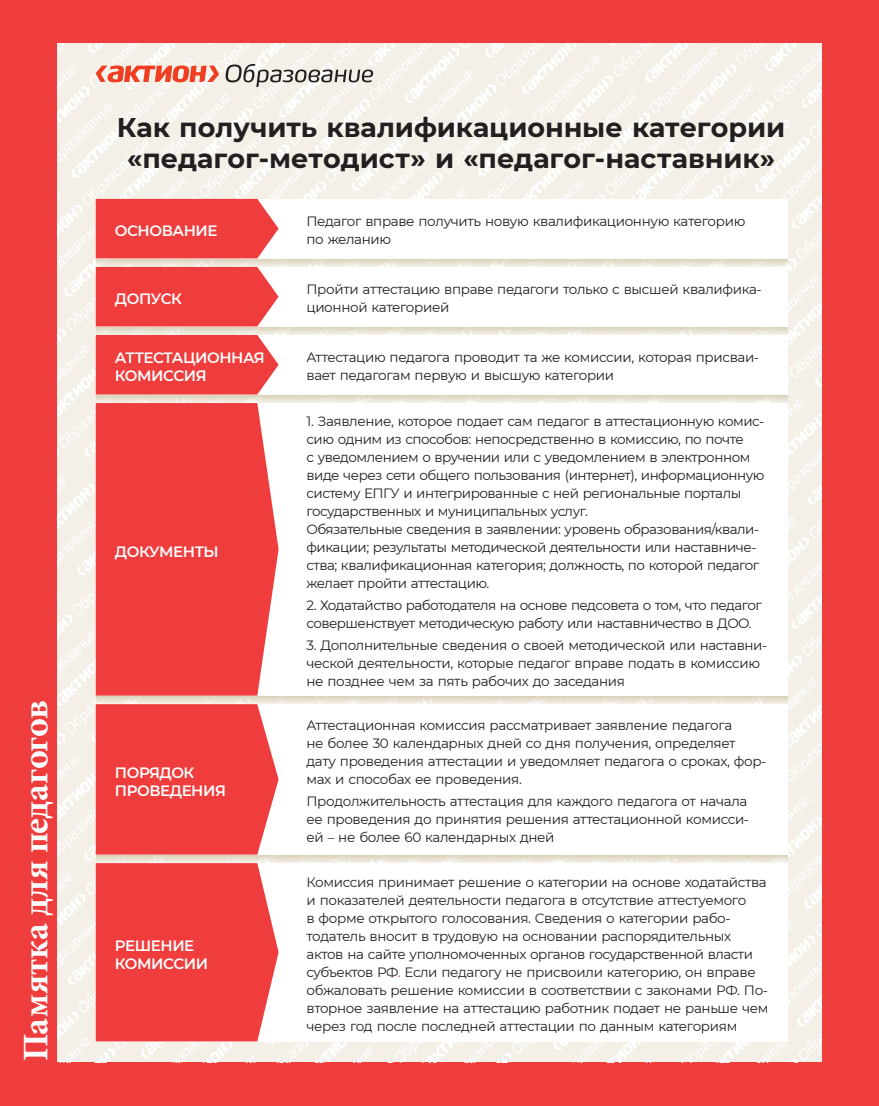
<style>
.page{position:relative;width:879px;height:1106px;background:#fff}
.page>*{position:absolute;margin:0;border:0;box-sizing:border-box;transform-origin:0 0}
.t1{font:700 36px "Minion Pro";letter-spacing:-.01em;color:#fff}
.t2{font:700 27px/31.5px "Montserrat";color:#231f20;text-align:center}
.t3{font:600 15px/18px "Montserrat";letter-spacing:-.03em;color:#fff}
.t4{font:13.5px/18px "Montserrat";letter-spacing:-.03em;color:#231f20}
.s1{color:#ee3d3c}
</style>
<div class="page">
<div style="left:0;top:0;width:878px;height:1106px;background:#ee3d3c"></div>
<img style="left:57px;top:44px;width:764px;height:1018px">
<svg style="left:96px;top:65px;width:123px;height:17px;background:#f18a77"></svg>
<svg style="left:225px;top:64px;width:148px;height:23px;background:#c3bfba"></svg>
<svg style="left:96px;top:258px;width:691px;height:9px;background:#eae2d5"></svg>
<svg style="left:96px;top:326px;width:691px;height:9px;background:#eae2d5"></svg>
<svg style="left:96px;top:394px;width:691px;height:9px;background:#eae2d5"></svg>
<svg style="left:96px;top:695px;width:691px;height:9px;background:#e9e1d3"></svg>
<svg style="left:96px;top:854px;width:691px;height:9px;background:#e9e1d4"></svg>
<div style="left:96px;top:704px;width:691px;height:150px;background:#fff"></div>
<div style="left:96px;top:704px;width:182px;height:150px;background:#ee3d3c"></div>
<div style="left:96px;top:863px;width:691px;height:178px;background:#fff"></div>
<div style="left:96px;top:863px;width:182px;height:178px;background:#ee3d3c"></div>
<div style="left:96px;top:267px;width:691px;height:59px;background:#fff"></div>
<div style="left:96px;top:267px;width:182px;height:59px;background:#ee3d3c"></div>
<div style="left:96px;top:199px;width:691px;height:59px;background:#fff"></div>
<div style="left:96px;top:199px;width:182px;height:59px;background:#ee3d3c"></div>
<div style="left:96px;top:335px;width:691px;height:59px;background:#fff"></div>
<div style="left:96px;top:335px;width:182px;height:59px;background:#ee3d3c"></div>
<div style="left:96px;top:403px;width:691px;height:292px;background:#fff"></div>
<div style="left:96px;top:403px;width:182px;height:292px;background:#ee3d3c"></div>
<h1 class="t1" style="left:11px;top:1061px;width:362px;rotate:-90deg">Памятка для педагогов</h1>
<h2 class="t2" style="left:117px;top:110px;width:669px">Как получить квалификационные категории «педагог-методист» и «педагог-наставник»</h2>
<p class="t3" style="left:115px;top:221px;width:104px">ОСНОВАНИЕ</p>
<p class="t3" style="left:115px;top:289px;width:68px">ДОПУСК</p>
<p class="t3" style="left:115px;top:348px;width:151px">АТТЕСТАЦИОННАЯ<br>КОМИССИЯ</p>
<p class="t3" style="left:115px;top:541px;width:105px">ДОКУМЕНТЫ</p>
<p class="t3" style="left:115px;top:762px;width:113px">ПОРЯДОК<br>ПРОВЕДЕНИЯ</p>
<p class="t3" style="left:115px;top:935px;width:95px">РЕШЕНИЕ<br>КОМИССИИ</p>
<p class="t4" style="left:306px;top:212px;width:440px">Педагог вправе получить новую квалификационную категорию по желанию</p>
<p class="t4" style="left:306px;top:280px;width:456px">Пройти аттестацию вправе педагоги только с высшей квалифика&shy;ционной категорией</p>
<p class="t4" style="left:306px;top:348px;width:454px">Аттестацию педагога проводит та же комиссии, которая присваи&shy;вает педагогам первую и высшую категории</p>
<p class="t4" style="left:306px;top:411px;width:459px">1. Заявление, которое подает сам педагог в аттестационную комис&shy;сию одним из способов: непосредственно в комиссию, по почте<br>с уведомлением о вручении или с уведомлением в электронном виде через сети общего пользования (интернет), информационную систему ЕПГУ и интегрированные с ней региональные порталы государственных и муниципальных услуг.<br>Обязательные сведения в заявлении: уровень образования/квали&shy;фикации; результаты методической деятельности или наставниче&shy;ства; квалификационная категория; должность, по которой педагог желает пройти аттестацию.</p>
<p class="t4" style="left:306px;top:595px;width:456px">2. Ходатайство работодателя на основе педсовета о том, что педагог совершенствует методическую работу или наставничество в ДОО.</p>
<p class="t4" style="left:306px;top:636px;width:462px">3. Дополнительные сведения о своей методической или наставни&shy;ческой деятельности, которые педагог вправе подать в комиссию не позднее чем за пять рабочих до заседания</p>
<p class="t4" style="left:306px;top:715px;width:461px">Аттестационная комиссия рассматривает заявление педагога<br>не более 30 календарных дней со дня получения, определяет дату проведения аттестации и уведомляет педагога о сроках, фор&shy;мах и способах ее проведения.</p>
<p class="t4" style="left:306px;top:791px;width:444px">Продолжительность аттестация для каждого педагога от начала ее проведения до принятия решения аттестационной комисси&shy;ей – не более 60 календарных дней</p>
<p class="t4" style="left:306px;top:872px;width:463px">Комиссия принимает решение о категории на основе ходатайства и показателей деятельности педагога в отсутствие аттестуемого<br>в форме открытого голосования. Сведения о категории рабо&shy;тодатель вносит в трудовую на основании распорядительных актов на сайте уполномоченных органов государственной власти субъектов РФ<span class="s1">.</span> Если педагогу не присвоили категорию, он вправе обжаловать решение комиссии в соответствии с законами РФ. По&shy;вторное заявление на аттестацию работник подает не раньше чем через год после последней аттестации по данным категориям</p>
</div>
